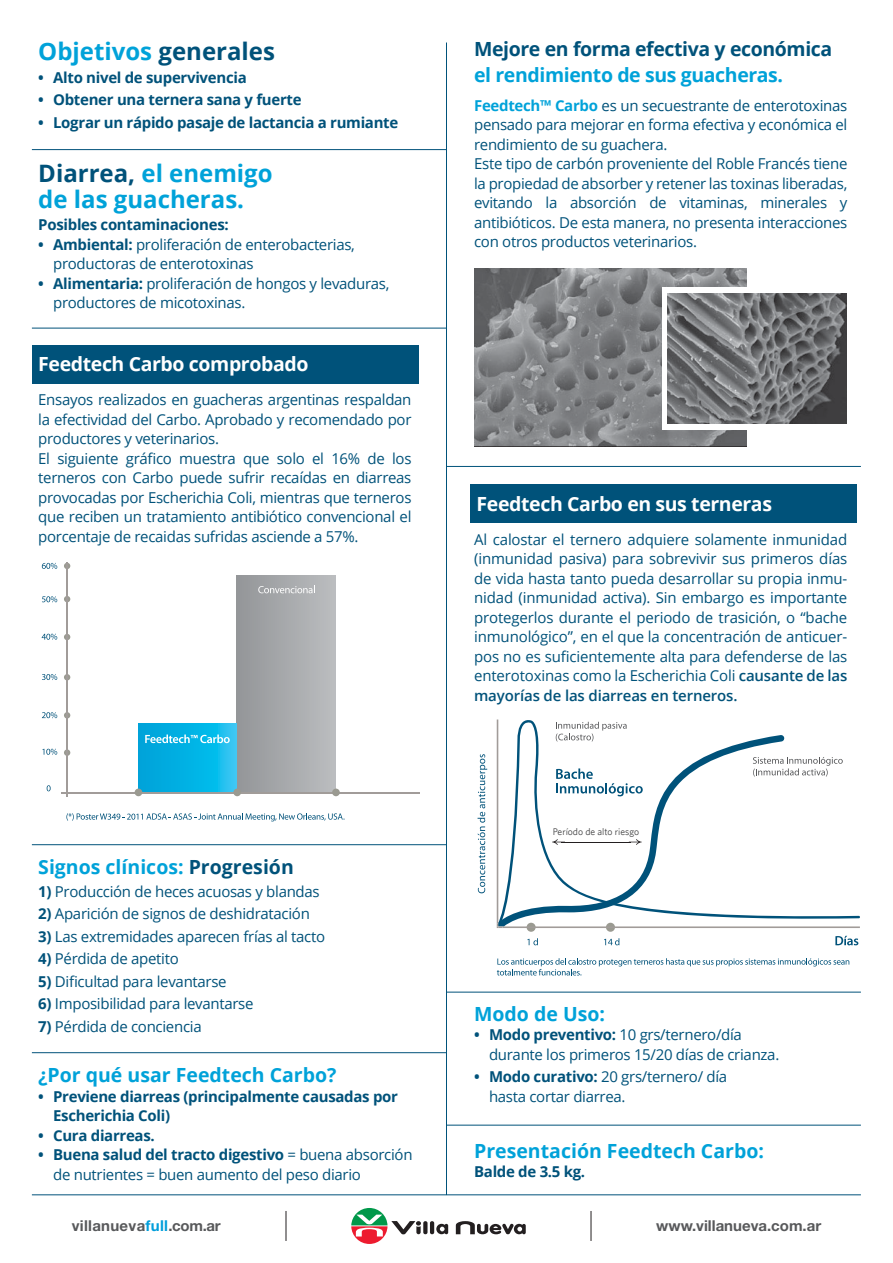
<style>
.page{position:relative;width:893px;height:1263px;background:#fff}
.page>*{position:absolute;margin:0;border:0;box-sizing:border-box;transform-origin:0 0}
.t1{font:700 24px/25.5px "Open Sans";color:#00a2d9}
.t2{font:700 19.5px "Open Sans";color:#00a2d9}
.t3{font:700 19.5px "Open Sans";letter-spacing:-.02em;color:#fff}
.t4{font:700 19.5px "Open Sans";letter-spacing:-.02em;color:#00527a}
.t5{font:700 19.5px "Open Sans";letter-spacing:-.02em;color:#00a2d9}
.t6{font:15px/19.5px "Open Sans";letter-spacing:-.02em;color:#00527a}
.t7{font:700 15px/19.5px "Open Sans";letter-spacing:-.02em;color:#00527a}
.t8{font:700 15px "Helvetica Neue LT Std";letter-spacing:.02em;color:#58595b}
.t9{font:700 15px "Helvetica Neue LT Std";color:#58595b}
.t10{font:9.6px "Whitney";color:#414142}
.s1{color:#00527a}
.s2{font-weight:700}
.s3{font-weight:700;color:#00a2d9}
.s4{font-weight:600}
.s5{color:#009edb}
</style>
<div class="page">
<div style="left:32px;top:345px;width:387px;height:39px;background:#00527a"></div>
<img style="left:474px;top:269px;width:272px;height:177px">
<div style="left:663px;top:288px;width:188px;height:142px;background:#fff"></div>
<img style="left:667px;top:294px;width:179px;height:130px">
<svg style="left:47px;top:785px;width:4px;height:6px"></svg>
<svg style="left:42px;top:749px;width:15px;height:6px"></svg>
<svg style="left:42px;top:712px;width:15px;height:6px"></svg>
<svg style="left:42px;top:674px;width:15px;height:6px"></svg>
<svg style="left:42px;top:634px;width:15px;height:6px"></svg>
<svg style="left:42px;top:596px;width:15px;height:6px"></svg>
<svg style="left:42px;top:563px;width:15px;height:6px"></svg>
<svg style="left:66px;top:813px;width:279px;height:8px"></svg>
<div style="left:237px;top:575px;width:98px;height:217px;background:linear-gradient(to right,#939598,#bbbdbf)"></div>
<svg style="left:138px;top:724px;width:99px;height:68px;background:#09b3e5"></svg>
<svg style="left:145px;top:734px;width:85px;height:9px"></svg>
<svg style="left:258px;top:586px;width:57px;height:7px"></svg>
<hr style="left:62px;top:792px;width:358px;height:1px;background:#a19c99">
<div style="left:135px;top:788px;width:7px;height:8px;background:#9a9a91;border-radius:50%"></div>
<div style="left:64px;top:749px;width:6px;height:7px;background:#9a9a91;border-radius:50%"></div>
<svg style="left:64px;top:712px;width:6px;height:6px"></svg>
<svg style="left:64px;top:674px;width:6px;height:6px"></svg>
<svg style="left:64px;top:634px;width:6px;height:6px"></svg>
<svg style="left:64px;top:596px;width:6px;height:6px"></svg>
<svg style="left:64px;top:563px;width:6px;height:6px"></svg>
<div style="left:332px;top:788px;width:8px;height:8px;background:#9a9a91;border-radius:50%"></div>
<div style="left:233px;top:788px;width:8px;height:8px;background:#9a9a91;border-radius:50%"></div>
<hr style="left:66px;top:562px;width:2px;height:235px;background:#a19c99">
<div style="left:470px;top:485px;width:387px;height:38px;background:#00527a"></div>
<svg style="left:478px;top:754px;width:9px;height:139px"></svg>
<svg style="left:527px;top:938px;width:11px;height:7px"></svg>
<svg style="left:604px;top:938px;width:15px;height:7px"></svg>
<svg style="left:835px;top:936px;width:23px;height:9px"></svg>
<div style="left:527px;top:923px;width:9px;height:9px;background:#9a9a91;border-radius:50%"></div>
<div style="left:606px;top:923px;width:9px;height:9px;background:#9a9a91;border-radius:50%"></div>
<svg style="left:497px;top:958px;width:352px;height:17px"></svg>
<svg style="left:497px;top:719px;width:363px;height:210px"></svg>
<hr style="left:561px;top:842px;width:69px;height:1px;background:#231f20">
<hr style="left:446px;top:43px;width:1px;height:1152px;background:#00527a">
<hr style="left:32px;top:149px;width:414px;height:1px;background:#00527a">
<hr style="left:32px;top:844px;width:414px;height:1px;background:#00527a">
<hr style="left:32px;top:1052px;width:414px;height:1px;background:#00527a">
<hr style="left:32px;top:328px;width:414px;height:1px;background:#00527a">
<hr style="left:446px;top:466px;width:415px;height:1px;background:#00527a">
<hr style="left:446px;top:992px;width:415px;height:1px;background:#00527a">
<hr style="left:32px;top:1194px;width:829px;height:1px;background:#00527a">
<hr style="left:446px;top:1125px;width:415px;height:1px;background:#00527a">
<svg style="left:351px;top:1208px;width:97px;height:36px"></svg>
<svg style="left:456px;top:1221px;width:70px;height:13px"></svg>
<hr style="left:286px;top:1211px;width:1px;height:30px;background:#231f20">
<hr style="left:591px;top:1211px;width:1px;height:30px;background:#231f20">
<h1 class="t1" style="left:38px;top:38px;width:238px">Objetivos <span class="s1">generales</span></h1>
<p class="t7" style="left:38px;top:67px;width:210px">• Alto nivel de supervivencia</p>
<p class="t7" style="left:38px;top:90px;width:265px">• Obtener una ternera sana y fuerte</p>
<p class="t7" style="left:38px;top:112px;width:362px">• Lograr un rápido pasaje de lactancia a rumiante</p>
<h1 class="t1" style="left:38px;top:160px;width:236px"><span class="s1">Diarrea,</span> el enemigo de las guacheras.</h1>
<p class="t7" style="left:38px;top:215px;width:192px">Posibles contaminaciones:</p>
<p class="t6" style="left:53px;top:234px;width:303px;text-indent:-15px"><span class="s2">• Ambiental:</span> proliferación de enterobacterias, productoras de enterotoxinas</p>
<p class="t6" style="left:53px;top:273px;width:338px;text-indent:-15px"><span class="s2">• Alimentaria:</span> proliferación de hongos y levaduras, productores de micotoxinas.</p>
<h2 class="t3" style="left:38px;top:350px;width:272px">Feedtech Carbo comprobado</h2>
<p class="t6" style="left:38px;top:390px;width:375px">Ensayos realizados en guacheras argentinas respaldan la efectividad del Carbo. Aprobado y recomendado por productores y veterinarios.<br>El siguiente gráfico muestra que solo el 16% de los terneros con Carbo puede sufrir recaídas en diarreas provocadas por Escherichia Coli, mientras que terneros que reciben un tratamiento antibiótico convencional el porcentaje de recaidas sufridas asciende a 57%.</p>
<h2 class="t2" style="left:38px;top:853px;width:257px">Signos clínicos: <span class="s1">Progresión</span></h2>
<p class="t6" style="left:38px;top:881px;width:283px"><span class="s2">1)</span> Producción de heces acuosas y blandas</p>
<p class="t6" style="left:38px;top:903px;width:273px"><span class="s2">2)</span> Aparición de signos de deshidratación</p>
<p class="t6" style="left:38px;top:926px;width:288px"><span class="s2">3)</span> Las extremidades aparecen frías al tacto</p>
<p class="t6" style="left:38px;top:948px;width:142px"><span class="s2">4)</span> Pérdida de apetito</p>
<p class="t6" style="left:38px;top:971px;width:190px"><span class="s2">5)</span> Dificultad para levantarse</p>
<p class="t6" style="left:38px;top:993px;width:217px"><span class="s2">6)</span> Imposibilidad para levantarse</p>
<p class="t6" style="left:38px;top:1016px;width:165px"><span class="s2">7)</span> Pérdida de conciencia</p>
<h2 class="t2" style="left:38px;top:1061px;width:300px">¿Por qué usar Feedtech Carbo?</h2>
<p class="t7" style="left:53px;top:1086px;width:346px;text-indent:-15px">• Previene diarreas (principalmente causadas por<br>Escherichia Coli)</p>
<p class="t7" style="left:38px;top:1125px;width:118px">• Cura diarreas.</p>
<p class="t6" style="left:53px;top:1144px;width:361px;text-indent:-15px"><span class="s2">• Buena salud del tracto digestivo</span> = buena absorción de nutrientes = buen aumento del peso diario</p>
<h2 class="t4" style="left:474px;top:35px;width:360px">Mejore en forma efectiva y económica</h2>
<h2 class="t5" style="left:474px;top:61px;width:311px">el rendimiento de sus guacheras.</h2>
<p class="t6" style="left:474px;top:95px;width:375px"><span class="s3">Feedtech™ Carbo</span> es un secuestrante de enterotoxinas pensado para mejorar en forma efectiva y económica el rendimiento de su guachera.<br>Este tipo de carbón proveniente del Roble Francés tiene la propiedad de absorber y retener las toxinas liberadas, evitando la absorción de vitaminas, minerales y antibióticos. De esta manera, no presenta interacciones con otros productos veterinarios.</p>
<h2 class="t3" style="left:477px;top:490px;width:297px">Feedtech Carbo en sus terneras</h2>
<p class="t6" style="left:474px;top:529px;width:375px;text-align:justify">Al calostar el ternero adquiere solamente inmunidad (inmunidad pasiva) para sobrevivir sus primeros días de vida hasta tanto pueda desarrollar su propia inmu&shy;nidad (inmunidad activa). Sin embargo es importante protegerlos durante el periodo de trasición, o “bache inmunológico”, en el que la concentración de anticuer&shy;pos no es suficientemente alta para defenderse de las enterotoxinas como la Escherichia Coli <span class="s4">causante de las mayorías de las diarreas en terneros.</span></p>
<p class="t10" style="left:553px;top:826px;width:88px">Período de alto riesgo</p>
<h2 class="t2" style="left:474px;top:1000px;width:132px">Modo de Uso:</h2>
<p class="t6" style="left:489px;top:1025px;width:292px;text-indent:-15px"><span class="s2">• Modo preventivo:</span> 10 grs/ternero/día durante los primeros 15/20 días de crianza.</p>
<p class="t6" style="left:489px;top:1067px;width:240px;text-indent:-15px"><span class="s2">• Modo curativo:</span> 20 grs/ternero/ día hasta cortar diarrea.</p>
<h2 class="t2" style="left:474px;top:1137px;width:291px">Presentación Feedtech Carbo:</h2>
<p class="t7" style="left:474px;top:1161px;width:113px">Balde de 3.5 kg.</p>
<p class="t8" style="left:72px;top:1216px;width:151px">villanueva<span class="s5">full</span>.com.ar</p>
<p class="t9" style="left:656px;top:1216px;width:166px">www.villanueva.com.ar</p>
</div>
